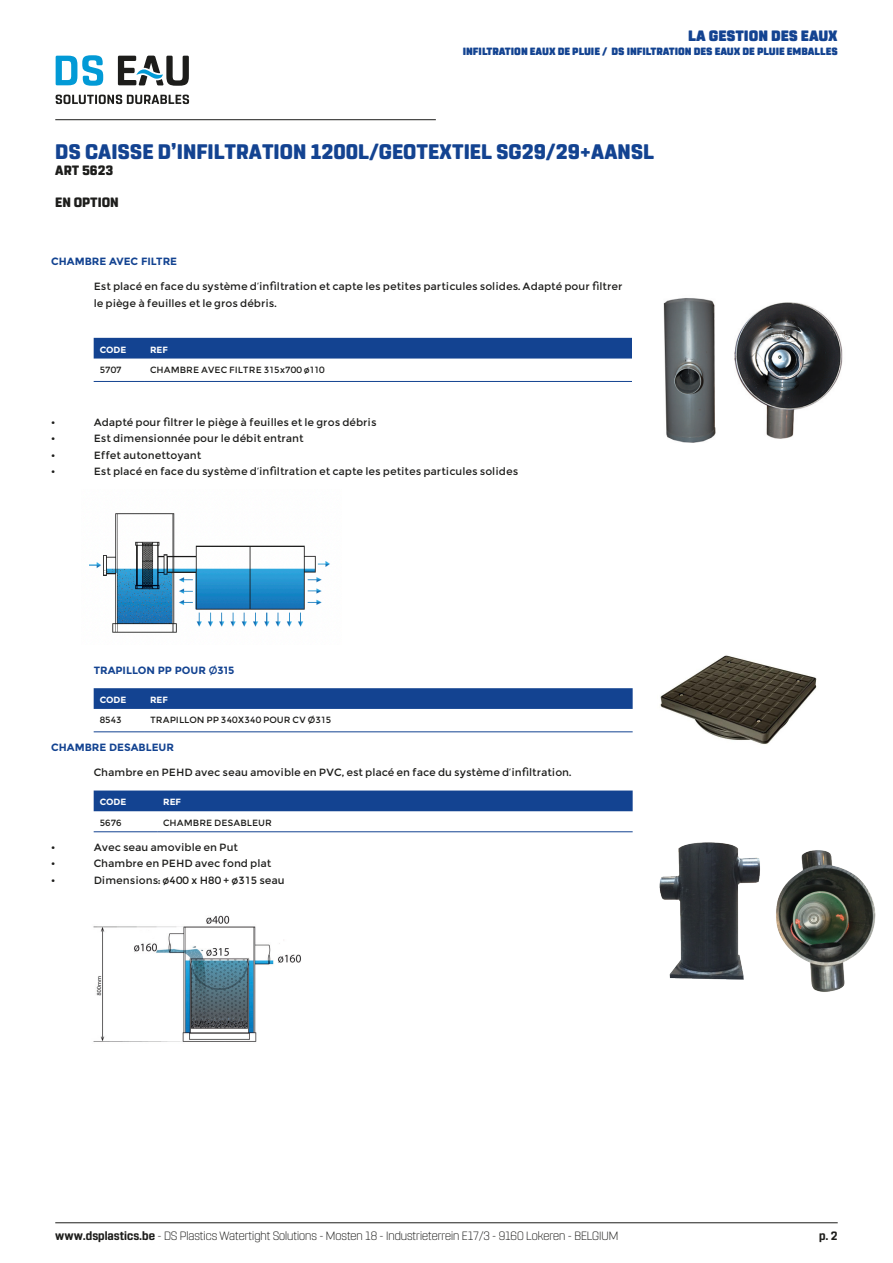
<style>
.page{position:relative;width:893px;height:1263px;background:#fff}
.page>*{position:absolute;margin:0;border:0;box-sizing:border-box;transform-origin:0 0}
.grote_titel{font:800 21px "Rohn Rounded";color:#134391}
.t1{font:900 15px "Rohn Rounded";color:#134391}
.t2{font:800 13.5px "Rohn Rounded";color:#1d1d1b}
.t3{font:300 12px "Rohn Rounded";color:#1d1d1b}
.t4{font:700 12px "Rohn Rounded";color:#1d1d1b}
.lopende_tekst_opties{font:10.5px/16.5px "Montserrat";color:#1d1d1b}
.t5{font:900 10.5px "Rohn Rounded";color:#134391}
.titel_opsomming{font:700 10.5px "Montserrat";color:#134391}
.lopende_tekst_opties-2{font:700 10.5px "Montserrat";color:#134391}
.inhoud_tabel{font:9px "Montserrat";color:#1d1d1b}
.HEADER_TABEL{font:700 9px "Montserrat";color:#fff}
.s1{font-weight:400}
.s2{font-weight:700}
</style>
<div class="page">
<hr style="left:55px;top:119px;width:381px;height:1px;background:#1d1d1b">
<hr style="left:55px;top:1222px;width:783px;height:1px;background:#1d1d1b">
<svg style="left:56px;top:55px;width:47px;height:31px"></svg>
<svg style="left:56px;top:95px;width:133px;height:9px"></svg>
<svg style="left:118px;top:56px;width:71px;height:30px"></svg>
<div style="left:94px;top:338px;width:538px;height:21px;background:#134391"></div>
<hr style="left:94px;top:381px;width:50px;height:1px;background:#134391">
<hr style="left:144px;top:381px;width:489px;height:1px;background:#134391">
<svg style="left:94px;top:688px;width:539px;height:21px"></svg>
<hr style="left:94px;top:731px;width:50px;height:1px;background:#134391">
<hr style="left:144px;top:731px;width:489px;height:1px;background:#134391">
<div style="left:94px;top:790px;width:539px;height:21px;background:#134391"></div>
<hr style="left:94px;top:831px;width:63px;height:1px;background:#134391">
<hr style="left:157px;top:831px;width:476px;height:1px;background:#134391">
<img style="left:663px;top:298px;width:180px;height:144px">
<img style="left:623px;top:831px;width:137px;height:149px">
<img style="left:776px;top:850px;width:100px;height:142px">
<img style="left:93px;top:915px;width:208px;height:127px">
<img style="left:89px;top:513px;width:241px;height:120px">
<img style="left:660px;top:655px;width:157px;height:90px">
<h2 class="t1" style="left:688px;top:27px;width:151px">LA GESTION DES EAUX</h2>
<p class="t5" style="left:463px;top:45px;width:376px">INFILTRATION EAUX DE PLUIE / DS INFILTRATION DES EAUX DE PLUIE EMBALLES</p>
<p class="grote_titel" style="left:55px;top:139px;width:600px">DS CAISSE D’INFILTRATION 1200L/GEOTEXTIEL SG29/29+AANSL</p>
<p class="t2" style="left:55px;top:162px;width:60px">ART 5623</p>
<p class="t2" style="left:55px;top:195px;width:65px">EN OPTION</p>
<p class="titel_opsomming" style="left:51px;top:255px;width:128px">CHAMBRE AVEC FILTRE</p>
<p class="lopende_tekst_opties" style="left:94px;top:278px;width:530px">Est placé en face du système d’infiltration et capte les petites particules solides. Adapté pour filtrer le piège à feuilles et le gros débris.</p>
<p class="HEADER_TABEL" style="left:100px;top:344px;width:28px">CODE</p>
<p class="HEADER_TABEL" style="left:150px;top:344px;width:19px">REF</p>
<p class="inhoud_tabel" style="left:100px;top:364px;width:24px">5707</p>
<p class="inhoud_tabel" style="left:150px;top:364px;width:176px">CHAMBRE AVEC FILTRE 315x700 ø110</p>
<p class="lopende_tekst_opties" style="left:51px;top:414px;width:6px">•</p>
<p class="lopende_tekst_opties" style="left:94px;top:414px;width:284px">Adapté pour filtrer le piège à feuilles et le gros débris</p>
<p class="lopende_tekst_opties" style="left:51px;top:430px;width:6px">•</p>
<p class="lopende_tekst_opties" style="left:94px;top:430px;width:211px">Est dimensionnée pour le débit entrant</p>
<p class="lopende_tekst_opties" style="left:51px;top:447px;width:6px">•</p>
<p class="lopende_tekst_opties" style="left:94px;top:447px;width:109px">Effet autonettoyant</p>
<p class="lopende_tekst_opties" style="left:51px;top:463px;width:6px">•</p>
<p class="lopende_tekst_opties" style="left:94px;top:463px;width:426px">Est placé en face du système d’infiltration et capte les petites particules solides</p>
<p class="lopende_tekst_opties-2" style="left:94px;top:664px;width:142px">TRAPILLON PP POUR <span class="s1">Ø</span>315</p>
<p class="HEADER_TABEL" style="left:100px;top:694px;width:28px">CODE</p>
<p class="HEADER_TABEL" style="left:150px;top:694px;width:19px">REF</p>
<p class="inhoud_tabel" style="left:100px;top:715px;width:24px">8543</p>
<p class="inhoud_tabel" style="left:150px;top:715px;width:183px">TRAPILLON PP 340X340 POUR CV Ø315</p>
<p class="titel_opsomming" style="left:51px;top:741px;width:124px">CHAMBRE DESABLEUR</p>
<p class="lopende_tekst_opties" style="left:94px;top:764px;width:479px">Chambre en PEHD avec seau amovible en PVC, est placé en face du système d’infiltration.</p>
<p class="HEADER_TABEL" style="left:100px;top:797px;width:28px">CODE</p>
<p class="HEADER_TABEL" style="left:163px;top:797px;width:19px">REF</p>
<p class="inhoud_tabel" style="left:100px;top:817px;width:24px">5676</p>
<p class="inhoud_tabel" style="left:163px;top:817px;width:110px">CHAMBRE DESABLEUR</p>
<p class="lopende_tekst_opties" style="left:51px;top:839px;width:6px">•</p>
<p class="lopende_tekst_opties" style="left:94px;top:839px;width:146px">Avec seau amovible en Put</p>
<p class="lopende_tekst_opties" style="left:51px;top:855px;width:6px">•</p>
<p class="lopende_tekst_opties" style="left:94px;top:855px;width:179px">Chambre en PEHD avec fond plat</p>
<p class="lopende_tekst_opties" style="left:51px;top:872px;width:6px">•</p>
<p class="lopende_tekst_opties" style="left:94px;top:872px;width:193px">Dimensions: ø400 x H80 + ø315 seau</p>
<p class="t3" style="left:55px;top:1229px;width:565px"><span class="s2">www.dsplastics.be</span> - DS Plastics Watertight Solutions - Mosten 18 - Industrieterrein E17/3 - 9160 Lokeren - BELGIUM</p>
<p class="t4" style="left:819px;top:1229px;width:20px">p. 2</p>
</div>
